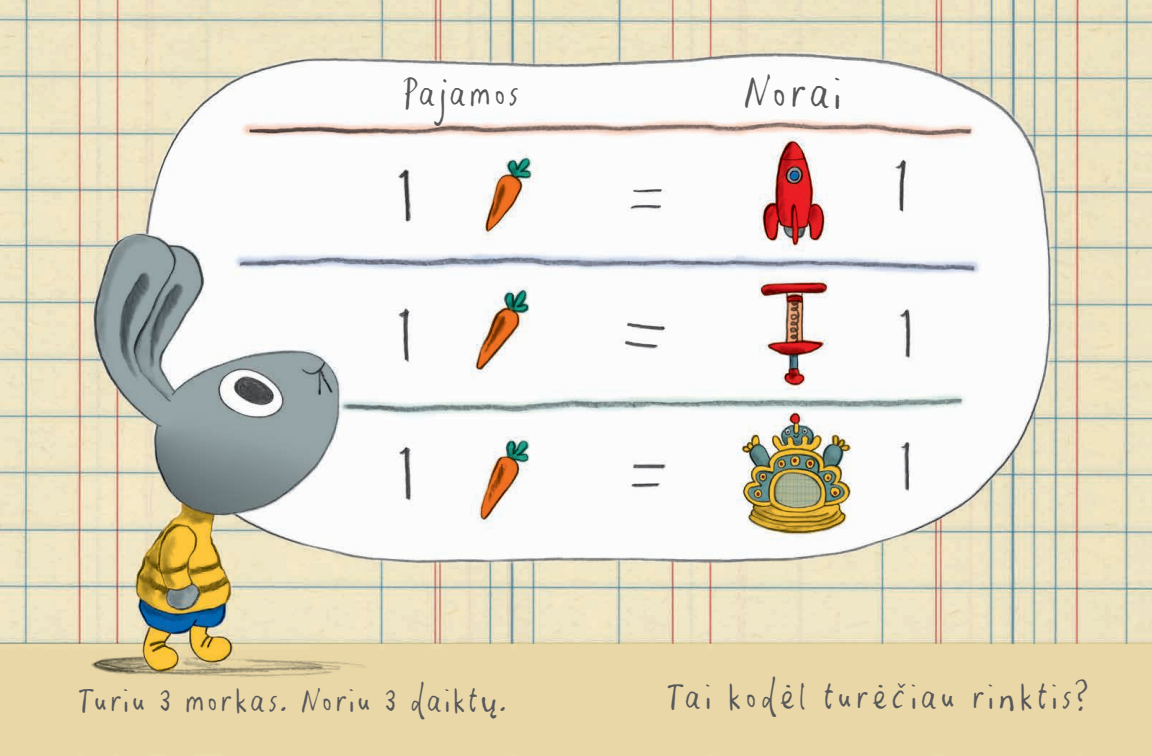
<style>
.page{position:relative;width:1152px;height:756px;background:#fff}
.page>*{position:absolute;margin:0;border:0;box-sizing:border-box;transform-origin:0 0}
.t1{font:44.4px "Burtininkasplonas";color:#57585a;scale:.83 1}
.t2{font:36px "Burtininkasplonas";letter-spacing:.125em;color:#57585a;scale:.83 1}
.t3{font:34.8px "Burtininkasplonas";letter-spacing:.15em;color:#57585a;scale:.83 1}
.t4{font:32.4px "Burtininkasplonas";letter-spacing:.13em;color:#57585a;scale:.83 1}
</style>
<div class="page">
<img style="left:0;top:0;width:1152px;height:756px">
<p class="t2" style="left:403px;top:73px;width:141px">Pajamos</p>
<h1 class="t1" style="left:745px;top:66px;width:118px;rotate:1deg">Norai</h1>
<p class="t4" style="left:79px;top:682px;width:516px">Turiu 3 morkas. Noriu 3 daiktų.</p>
<p class="t3" style="left:667px;top:676px;width:510px">Tai kodėl turėčiau rinktis?</p>
</div>
